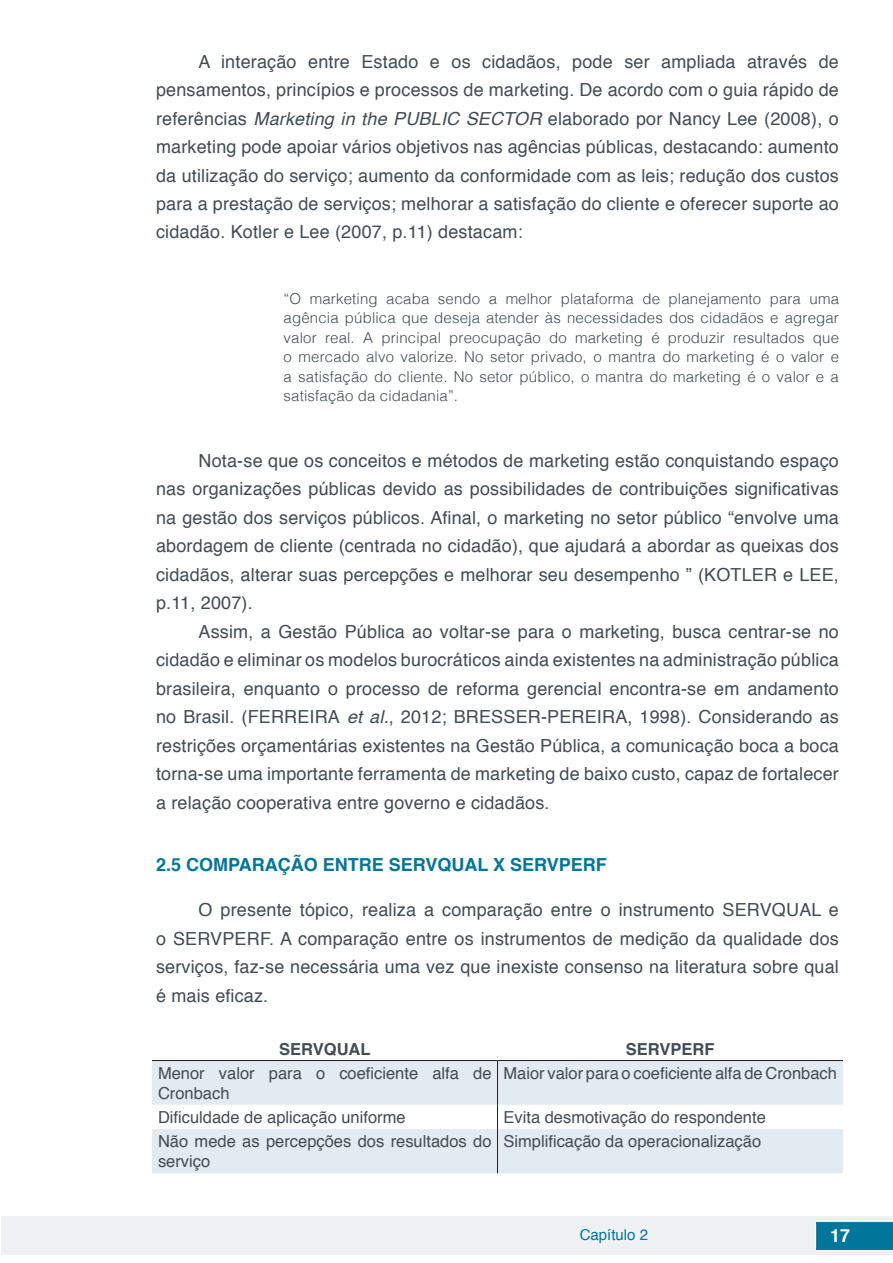
<style>
.page{position:relative;width:893px;height:1263px;background:#fff}
.page>*{position:absolute;margin:0;border:0;box-sizing:border-box;transform-origin:0 0}
.t1{font:18px/28.5px "Helvetica";letter-spacing:.01em;color:#434c52;text-align:justify}
.t2{font:700 18px "Helvetica";color:#007699}
.t3{font:700 18px "Helvetica";color:#fff}
.t4{font:16.5px/19.8px "Helvetica";color:#434c52}
.t5{font:700 16.5px "Helvetica";color:#434c52}
.t6{font:300 15px/19.5px "Helvetica";letter-spacing:.01em;color:#434c52;text-align:justify}
.t7{font:15px "Helvetica";color:#007699}
.s1{font-style:italic}
</style>
<div class="page">
<div style="left:1px;top:1216px;width:891px;height:38px;background:#f0f1f2"></div>
<div style="left:816px;top:1222px;width:77px;height:27px;background:#007699"></div>
<svg style="left:815px;top:1224px;width:1px;height:24px"></svg>
<svg style="left:152px;top:1061px;width:691px;height:112px;fill:#e2ebf1"></svg>
<hr style="left:152px;top:1060px;width:345px;height:1px;background:#231f20">
<hr style="left:497px;top:1060px;width:346px;height:1px;background:#231f20">
<hr style="left:497px;top:1061px;width:1px;height:44px;background:#231f20">
<svg style="left:497px;top:1105px;width:1px;height:24px"></svg>
<hr style="left:497px;top:1129px;width:1px;height:44px;background:#231f20">
<p class="t1" style="left:156px;top:47px;width:684px;text-indent:43px">A interação entre Estado e os cidadãos, pode ser ampliada através de pensamentos, princípios e processos de marketing. De acordo com o guia rápido de referências <span class="s1">Marketing in the PUBLIC SECTOR</span> elaborado por Nancy Lee (2008), o marketing pode apoiar vários objetivos nas agências públicas, destacando: aumento da utilização do serviço; aumento da conformidade com as leis; redução dos custos para a prestação de serviços; melhorar a satisfação do cliente e oferecer suporte ao cidadão. Kotler e Lee (2007, p.11) destacam:</p>
<p class="t6" style="left:284px;top:287px;width:557px">“O marketing acaba sendo a melhor plataforma de planejamento para uma agência pública que deseja atender às necessidades dos cidadãos e agregar valor real. A principal preocupação do marketing é produzir resultados que o mercado alvo valorize. No setor privado, o mantra do marketing é o valor e a satisfação do cliente. No setor público, o mantra do marketing é o valor e a satisfação da cidadania”.</p>
<p class="t1" style="left:156px;top:446px;width:684px;text-indent:43px">Nota-se que os conceitos e métodos de marketing estão conquistando espaço nas organizações públicas devido as possibilidades de contribuições significativas na gestão dos serviços públicos. Afinal, o marketing no setor público “envolve uma abordagem de cliente (centrada no cidadão), que ajudará a abordar as queixas dos cidadãos, alterar suas percepções e melhorar seu desempenho ” (KOTLER e LEE, p.11, 2007).</p>
<p class="t1" style="left:156px;top:617px;width:684px;text-indent:43px">Assim, a Gestão Pública ao voltar-se para o marketing, busca centrar-se no cidadão e eliminar os modelos burocráticos ainda existentes na administração pública brasileira, enquanto o processo de reforma gerencial encontra-se em andamento no Brasil. (FERREIRA <span class="s1">et al.</span>, 2012; BRESSER-PEREIRA, 1998). Considerando as restrições orçamentárias existentes na Gestão Pública, a comunicação boca a boca torna-se uma importante ferramenta de marketing de baixo custo, capaz de fortalecer a relação cooperativa entre governo e cidadãos.</p>
<p class="t2" style="left:156px;top:850px;width:452px">2.5 COMPARAÇÃO ENTRE SERVQUAL X SERVPERF</p>
<p class="t1" style="left:156px;top:896px;width:684px;text-indent:43px">O presente tópico, realiza a comparação entre o instrumento SERVQUAL e o SERVPERF. A comparação entre os instrumentos de medição da qualidade dos serviços, faz-se necessária uma vez que inexiste consenso na literatura sobre qual é mais eficaz.</p>
<p class="t5" style="left:279px;top:1035px;width:93px">SERVQUAL</p>
<p class="t5" style="left:626px;top:1035px;width:90px">SERVPERF</p>
<p class="t4" style="left:158px;top:1064px;width:335px">Menor valor para o coeficiente alfa de<br>Cronbach</p>
<p class="t4" style="left:503px;top:1064px;width:335px">Maior valor para o coeficiente alfa de Cronbach</p>
<p class="t4" style="left:158px;top:1108px;width:249px">Dificuldade de aplicação uniforme</p>
<p class="t4" style="left:503px;top:1108px;width:264px">Evita desmotivação do respondente</p>
<p class="t4" style="left:158px;top:1132px;width:335px">Não mede as percepções dos resultados do serviço</p>
<p class="t4" style="left:503px;top:1132px;width:259px">Simplificação da operacionalização</p>
<p class="t7" style="left:580px;top:1223px;width:70px">Capítulo 2</p>
<p class="t3" style="left:830px;top:1221px;width:22px">17</p>
</div>
